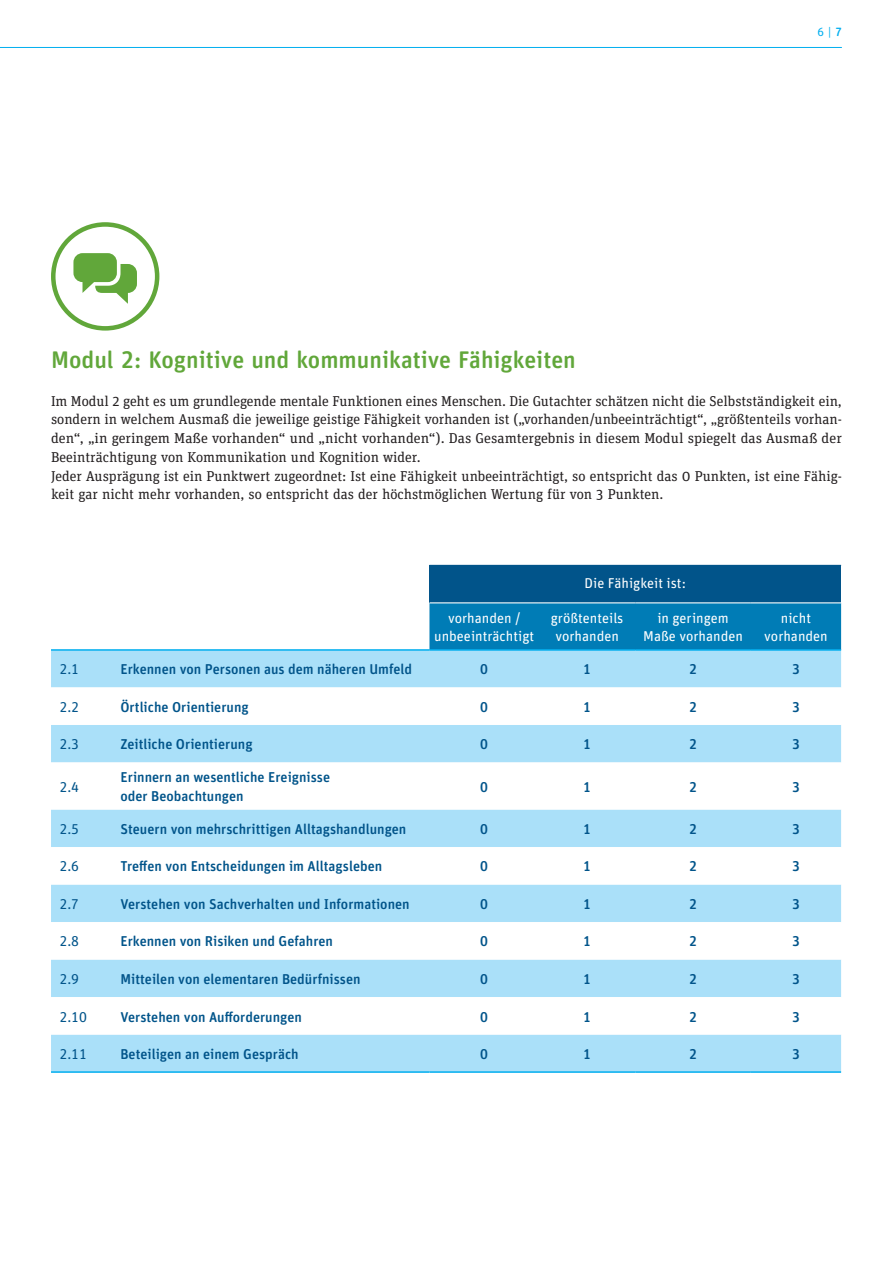
<style>
.page{position:relative;width:893px;height:1263px;background:#fff}
.page>*{position:absolute;margin:0;border:0;box-sizing:border-box;transform-origin:0 0}
.t1{font:500 24px "Unit Rounded OT";color:#61a73a}
.t2{font:14.25px/18.8px "Unit Slab OT";color:#231f20}
.t3{font:500 14.25px/18.8px "Unit Rounded OT";color:#01548a}
.t4{font:14.25px/18.8px "Unit Rounded OT";color:#fff;text-align:center}
.t5{font:14.25px "Unit Rounded OT";color:#01548a}
.t6{font:12px "Unit Rounded OT";color:#00aeef}
.s1{font-weight:500}
</style>
<div class="page">
<hr style="left:0;top:47px;width:842px;height:1px;background:#00aeef">
<div style="left:429px;top:565px;width:412px;height:38px;background:#01548a"></div>
<div style="left:429px;top:603px;width:412px;height:46px;background:#007cb6"></div>
<div style="left:51px;top:651px;width:790px;height:420px;background:#aae0f9"></div>
<svg style="left:51px;top:687px;width:790px;height:347px"></svg>
<hr style="left:429px;top:602px;width:110px;height:1px;background:#fff">
<hr style="left:539px;top:602px;width:96px;height:1px;background:#fff">
<hr style="left:635px;top:602px;width:116px;height:1px;background:#fff">
<hr style="left:751px;top:602px;width:90px;height:1px;background:#fff">
<hr style="left:51px;top:649px;width:61px;height:2px;background:#00aeef">
<hr style="left:112px;top:649px;width:317px;height:2px;background:#00aeef">
<hr style="left:429px;top:649px;width:110px;height:2px;background:#00aeef">
<hr style="left:539px;top:649px;width:96px;height:2px;background:#00aeef">
<hr style="left:635px;top:649px;width:116px;height:2px;background:#00aeef">
<hr style="left:751px;top:649px;width:90px;height:2px;background:#00aeef">
<hr style="left:51px;top:1071px;width:61px;height:2px;background:#00aeef">
<hr style="left:112px;top:1071px;width:317px;height:2px;background:#00aeef">
<hr style="left:429px;top:1071px;width:110px;height:2px;background:#00aeef">
<hr style="left:539px;top:1071px;width:96px;height:2px;background:#00aeef">
<hr style="left:635px;top:1071px;width:116px;height:2px;background:#00aeef">
<hr style="left:751px;top:1071px;width:90px;height:2px;background:#00aeef">
<div style="left:51px;top:222px;width:108px;height:109px;border:4px solid #61a73a;border-radius:50%"></div>
<div style="left:73px;top:253px;width:44px;height:29px;background:#61a73a;border-radius:9px"></div>
<svg style="left:95px;top:264px;width:42px;height:40px"></svg>
<p class="t6" style="left:818px;top:24px;width:26px">6 | <span class="s1">7</span></p>
<h1 class="t1" style="left:51px;top:345px;width:526px">Modul 2: Kognitive und kommunikative Fähigkeiten</h1>
<p class="t2" style="left:51px;top:391px;width:792px">Im Modul 2 geht es um grundlegende mentale Funktionen eines Menschen. Die Gutachter schätzen nicht die Selbstständigkeit ein, sondern in welchem Ausmaß die jeweilige geistige Fähigkeit vorhanden ist („vorhanden/unbeeinträchtigt“, „größtenteils vorhan&shy;den“, „in geringem Maße vorhanden“ und „nicht vorhanden“). Das Gesamtergebnis in diesem Modul spiegelt das Ausmaß der Beeinträchtigung von Kommunikation und Kognition wider.<br>Jeder Ausprägung ist ein Punktwert zugeordnet: Ist eine Fähigkeit unbeeinträchtigt, so entspricht das 0 Punkten, ist eine Fähig&shy;keit gar nicht mehr vorhanden, so entspricht das der höchstmöglichen Wertung für von 3 Punkten.</p>
<p class="t4" style="left:585px;top:573px;width:103px">Die Fähigkeit ist:</p>
<p class="t4" style="left:434px;top:608px;width:102px">vorhanden / unbeeinträchtigt</p>
<p class="t4" style="left:551px;top:608px;width:74px">größtenteils vorhanden</p>
<p class="t4" style="left:643px;top:608px;width:101px">in geringem<br>Maße vorhanden</p>
<p class="t4" style="left:764px;top:608px;width:65px">nicht vorhanden</p>
<p class="t5" style="left:60px;top:660px;width:21px">2.1</p>
<p class="t3" style="left:120px;top:660px;width:293px">Erkennen von Personen aus dem näheren Umfeld</p>
<p class="t3" style="left:480px;top:660px;width:9px">0</p>
<p class="t3" style="left:583px;top:660px;width:9px">1</p>
<p class="t3" style="left:689px;top:660px;width:9px">2</p>
<p class="t3" style="left:792px;top:660px;width:9px">3</p>
<p class="t5" style="left:60px;top:698px;width:21px">2.2</p>
<p class="t3" style="left:120px;top:697px;width:130px">Örtliche Orientierung</p>
<p class="t3" style="left:480px;top:697px;width:9px">0</p>
<p class="t3" style="left:583px;top:697px;width:9px">1</p>
<p class="t3" style="left:689px;top:697px;width:9px">2</p>
<p class="t3" style="left:792px;top:697px;width:9px">3</p>
<p class="t5" style="left:60px;top:735px;width:21px">2.3</p>
<p class="t3" style="left:120px;top:735px;width:134px">Zeitliche Orientierung</p>
<p class="t3" style="left:480px;top:735px;width:9px">0</p>
<p class="t3" style="left:583px;top:735px;width:9px">1</p>
<p class="t3" style="left:689px;top:735px;width:9px">2</p>
<p class="t3" style="left:792px;top:735px;width:9px">3</p>
<p class="t5" style="left:60px;top:778px;width:21px">2.4</p>
<p class="t3" style="left:120px;top:768px;width:211px">Erinnern an wesentliche Ereignisse oder Beobachtungen</p>
<p class="t3" style="left:480px;top:777px;width:9px">0</p>
<p class="t3" style="left:583px;top:777px;width:9px">1</p>
<p class="t3" style="left:689px;top:777px;width:9px">2</p>
<p class="t3" style="left:792px;top:777px;width:9px">3</p>
<p class="t5" style="left:60px;top:820px;width:21px">2.5</p>
<p class="t3" style="left:120px;top:819px;width:287px">Steuern von mehrschrittigen Alltagshandlungen</p>
<p class="t3" style="left:480px;top:819px;width:9px">0</p>
<p class="t3" style="left:583px;top:819px;width:9px">1</p>
<p class="t3" style="left:689px;top:819px;width:9px">2</p>
<p class="t3" style="left:792px;top:819px;width:9px">3</p>
<p class="t5" style="left:60px;top:858px;width:21px">2.6</p>
<p class="t3" style="left:120px;top:857px;width:263px">Treffen von Entscheidungen im Alltagsleben</p>
<p class="t3" style="left:480px;top:857px;width:9px">0</p>
<p class="t3" style="left:583px;top:857px;width:9px">1</p>
<p class="t3" style="left:689px;top:857px;width:9px">2</p>
<p class="t3" style="left:792px;top:857px;width:9px">3</p>
<p class="t5" style="left:60px;top:895px;width:21px">2.7</p>
<p class="t3" style="left:120px;top:894px;width:291px">Verstehen von Sachverhalten und Informationen</p>
<p class="t3" style="left:480px;top:894px;width:9px">0</p>
<p class="t3" style="left:583px;top:894px;width:9px">1</p>
<p class="t3" style="left:689px;top:894px;width:9px">2</p>
<p class="t3" style="left:792px;top:894px;width:9px">3</p>
<p class="t5" style="left:60px;top:933px;width:21px">2.8</p>
<p class="t3" style="left:120px;top:932px;width:214px">Erkennen von Risiken und Gefahren</p>
<p class="t3" style="left:480px;top:932px;width:9px">0</p>
<p class="t3" style="left:583px;top:932px;width:9px">1</p>
<p class="t3" style="left:689px;top:932px;width:9px">2</p>
<p class="t3" style="left:792px;top:932px;width:9px">3</p>
<p class="t5" style="left:60px;top:970px;width:21px">2.9</p>
<p class="t3" style="left:120px;top:969px;width:242px">Mitteilen von elementaren Bedürfnissen</p>
<p class="t3" style="left:480px;top:969px;width:9px">0</p>
<p class="t3" style="left:583px;top:969px;width:9px">1</p>
<p class="t3" style="left:689px;top:969px;width:9px">2</p>
<p class="t3" style="left:792px;top:969px;width:9px">3</p>
<p class="t5" style="left:60px;top:1008px;width:29px">2.10</p>
<p class="t3" style="left:120px;top:1007px;width:183px">Verstehen von Aufforderungen</p>
<p class="t3" style="left:480px;top:1007px;width:9px">0</p>
<p class="t3" style="left:583px;top:1007px;width:9px">1</p>
<p class="t3" style="left:689px;top:1007px;width:9px">2</p>
<p class="t3" style="left:792px;top:1007px;width:9px">3</p>
<p class="t5" style="left:60px;top:1045px;width:29px">2.11</p>
<p class="t3" style="left:120px;top:1044px;width:180px">Beteiligen an einem Gespräch</p>
<p class="t3" style="left:480px;top:1044px;width:9px">0</p>
<p class="t3" style="left:583px;top:1044px;width:9px">1</p>
<p class="t3" style="left:689px;top:1044px;width:9px">2</p>
<p class="t3" style="left:792px;top:1044px;width:9px">3</p>
</div>
